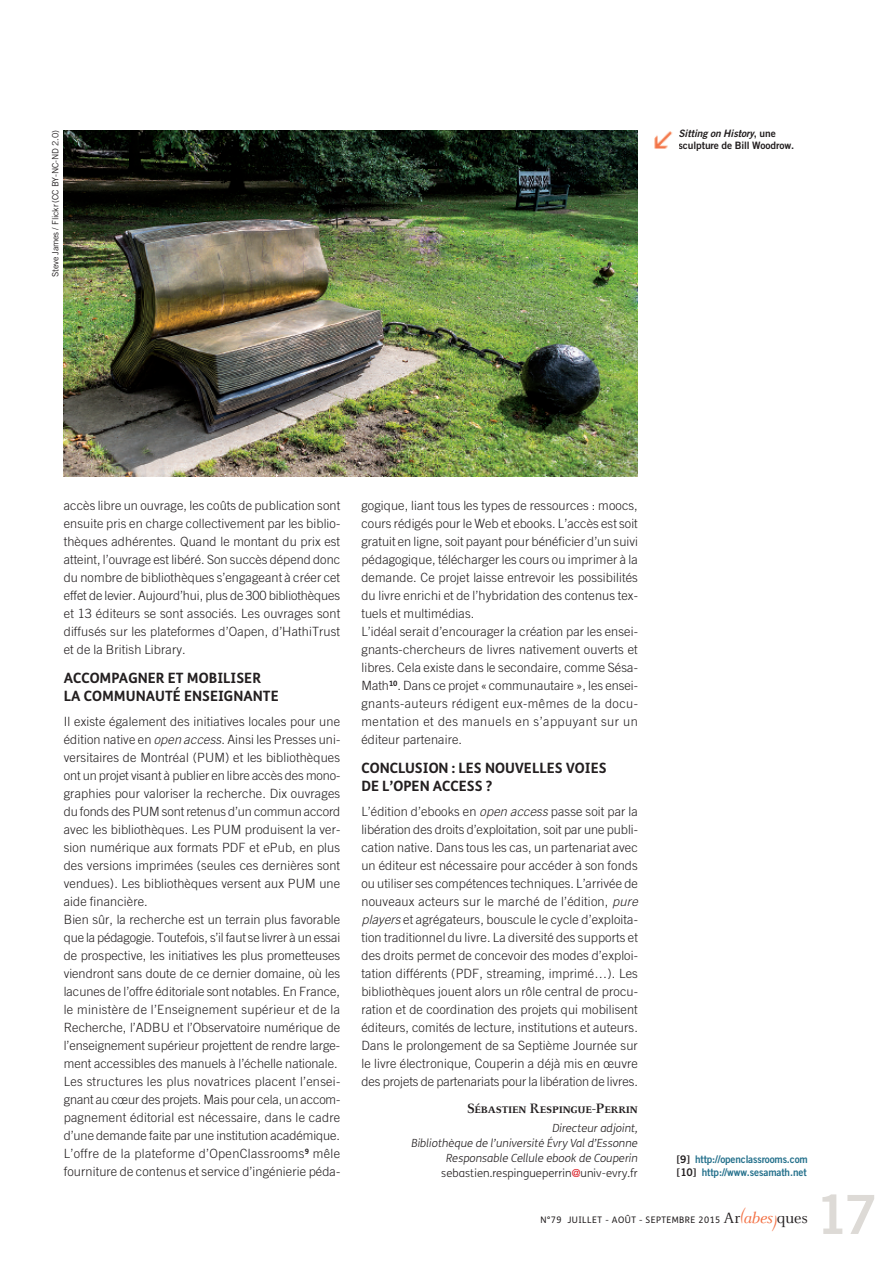
<style>
.page{position:relative;width:893px;height:1263px;background:#fff}
.page>*{position:absolute;margin:0;border:0;box-sizing:border-box;transform-origin:0 0}
.t1{font:54px "Trade Gothic Bold Two";color:#dddad6}
.t2{font:700 15px "Celeste Caps";letter-spacing:-.01em;color:#231f20}
.t3{font:700 14.25px/18px "FS Me";color:#231f20}
.t4{font:300 12.75px/18px "Trade Gothic";letter-spacing:.01em;color:#231f20;text-align:justify}
.t5{font:italic 300 11.25px/15px "FS Me";letter-spacing:.005em;color:#231f20;text-align:right}
.t6{font:10.5px/12.6px "Trade Gothic Bold Two";letter-spacing:-.015em;color:#25718c;scale:.95 1}
.t7{font:10.2px/12.3px "Trade Gothic Bold Two";letter-spacing:-.01em;color:#231f20}
.t8{font:9px "FS Me";letter-spacing:.05em;color:#231f20}
.t9{font:8.7px "Trade Gothic";letter-spacing:-.015em;color:#231f20}
.s1{font-style:italic}
.s2{font-style:normal}
.s3{font-family:"DIN Engschrift Alternate";font-weight:400;font-style:normal;color:#db262d}
.s4{color:#231f20}
.s5{font-family:"Celeste";font-size:16.5px}
.s6{font-family:"Celeste";font-style:italic;font-size:16.5px;color:#f36f42}
</style>
<div class="page">
<img style="left:64px;top:130px;width:574px;height:346px">
<img style="left:654px;top:131px;width:19px;height:18px">
<p class="t9" style="left:52px;top:277px;width:148px;rotate:-90deg">Steve James / Flickr (CC BY-NC-ND 2.0)</p>
<p class="t7" style="left:678px;top:128px;width:117px"><span class="s1">Sitting on History</span>, une sculpture de Bill Woodrow.</p>
<p class="t4" style="left:64px;top:497px;width:278px">accès libre un ouvrage, les coûts de publication sont ensuite pris en charge collectivement par les biblio&shy;thèques adhérentes. Quand le montant du prix est atteint, l’ouvrage est libéré. Son succès dépend donc du nombre de bibliothèques s’engageant à créer cet effet de levier. Aujourd’hui, plus de 300 bibliothèques et 13 éditeurs se sont associés. Les ouvrages sont diffusés sur les plateformes d’Oapen, d’HathiTrust et de la British Library.</p>
<p class="t3" style="left:64px;top:671px;width:216px">ACCOMPAGNER ET MOBILISER<br>LA COMMUNAUTÉ ENSEIGNANTE</p>
<p class="t4" style="left:64px;top:713px;width:278px;text-align:left">Il existe également des initiatives locales pour une édition native en <span class="s1">open access</span>. Ainsi les Presses uni&shy;versitaires de Montréal (PUM) et les bibliothèques ont un projet visant à publier en libre accès des mono&shy;graphies pour valoriser la recherche. Dix ouvrages du fonds des PUM sont retenus d’un commun accord avec les bibliothèques. Les PUM produisent la ver&shy;sion numérique aux formats PDF et ePub, en plus des versions imprimées (seules ces dernières sont vendues). Les bibliothèques versent aux PUM une aide financière.<br>Bien sûr, la recherche est un terrain plus favorable que la pédagogie. Toutefois, s’il faut se livrer à un essai de prospective, les initiatives les plus prometteuses viendront sans doute de ce dernier domaine, où les lacunes de l’offre éditoriale sont notables. En France, le ministère de l’Enseignement supérieur et de la Recherche, l’ADBU et l’Observatoire numérique de l’enseignement supérieur projettent de rendre large&shy;ment accessibles des manuels à l’échelle nationale.<br>Les structures les plus novatrices placent l’ensei&shy;gnant au cœur des projets. Mais pour cela, un accom&shy;pagnement éditorial est nécessaire, dans le cadre d’une demande faite par une institution académique.<br>L’offre de la plateforme d’OpenClassrooms<sup>9</sup> mêle fourniture de contenus et service d’ingénierie péda-</p>
<p class="t4" style="left:361px;top:497px;width:278px;text-align:left">gogique, liant tous les types de ressources : moocs, cours rédigés pour le Web et ebooks. L’accès est soit gratuit en ligne, soit payant pour bénéficier d’un suivi pédagogique, télécharger les cours ou imprimer à la demande. Ce projet laisse entrevoir les possibilités du livre enrichi et de l’hybridation des contenus tex&shy;tuels et multimédias.<br>L’idéal serait d’encourager la création par les ensei&shy;gnants-chercheurs de livres nativement ouverts et libres. Cela existe dans le secondaire, comme Sésa-Math<sup>10</sup>. Dans ce projet « communautaire », les ensei&shy;gnants-auteurs rédigent eux-mêmes de la docu&shy;mentation et des manuels en s’appuyant sur un éditeur partenaire.</p>
<p class="t3" style="left:361px;top:761px;width:247px">CONCLUSION : LES NOUVELLES VOIES<br>DE L’OPEN ACCESS ?</p>
<p class="t4" style="left:361px;top:803px;width:278px">L’édition d’ebooks en <span class="s1">open access</span> passe soit par la libération des droits d’exploitation, soit par une publi&shy;cation native. Dans tous les cas, un partenariat avec un éditeur est nécessaire pour accéder à son fonds ou utiliser ses compétences techniques. L’arrivée de nouveaux acteurs sur le marché de l’édition, <span class="s1">pure players</span> et agrégateurs, bouscule le cycle d’exploita&shy;tion traditionnel du livre. La diversité des supports et des droits permet de concevoir des modes d’exploi&shy;tation différents (PDF, streaming, imprimé…). Les bibliothèques jouent alors un rôle central de procu&shy;ration et de coordination des projets qui mobilisent éditeurs, comités de lecture, institutions et auteurs.<br>Dans le prolongement de sa Septième Journée sur le livre électronique, Couperin a déjà mis en œuvre des projets de partenariats pour la libération de livres.</p>
<p class="t2" style="left:467px;top:1099px;width:172px">Sébastien Respingue-Perrin</p>
<p class="t5" style="left:411px;top:1121px;width:228px">Directeur adjoint,<br>Bibliothèque de l’université Évry Val d’Essonne Responsable Cellule ebook de Couperin <span class="s2">sebastien.respingueperrin</span><span class="s3">@</span><span class="s2">univ-evry.fr</span></p>
<p class="t6" style="left:677px;top:1154px;width:139px"><span class="s4">[9]</span> http://openclassrooms.com <span class="s4">[10]</span> http://www.sesamath.net</p>
<p class="t8" style="left:541px;top:1217px;width:269px">N°79 JUILLET - AOÛT - SEPTEMBRE 2015 <span class="s5">Ar</span><sup>(</sup><span class="s6">abes)</span><span class="s5">ques</span></p>
<h1 class="t1" style="left:815px;top:1195px;width:63px">17</h1>
</div>
